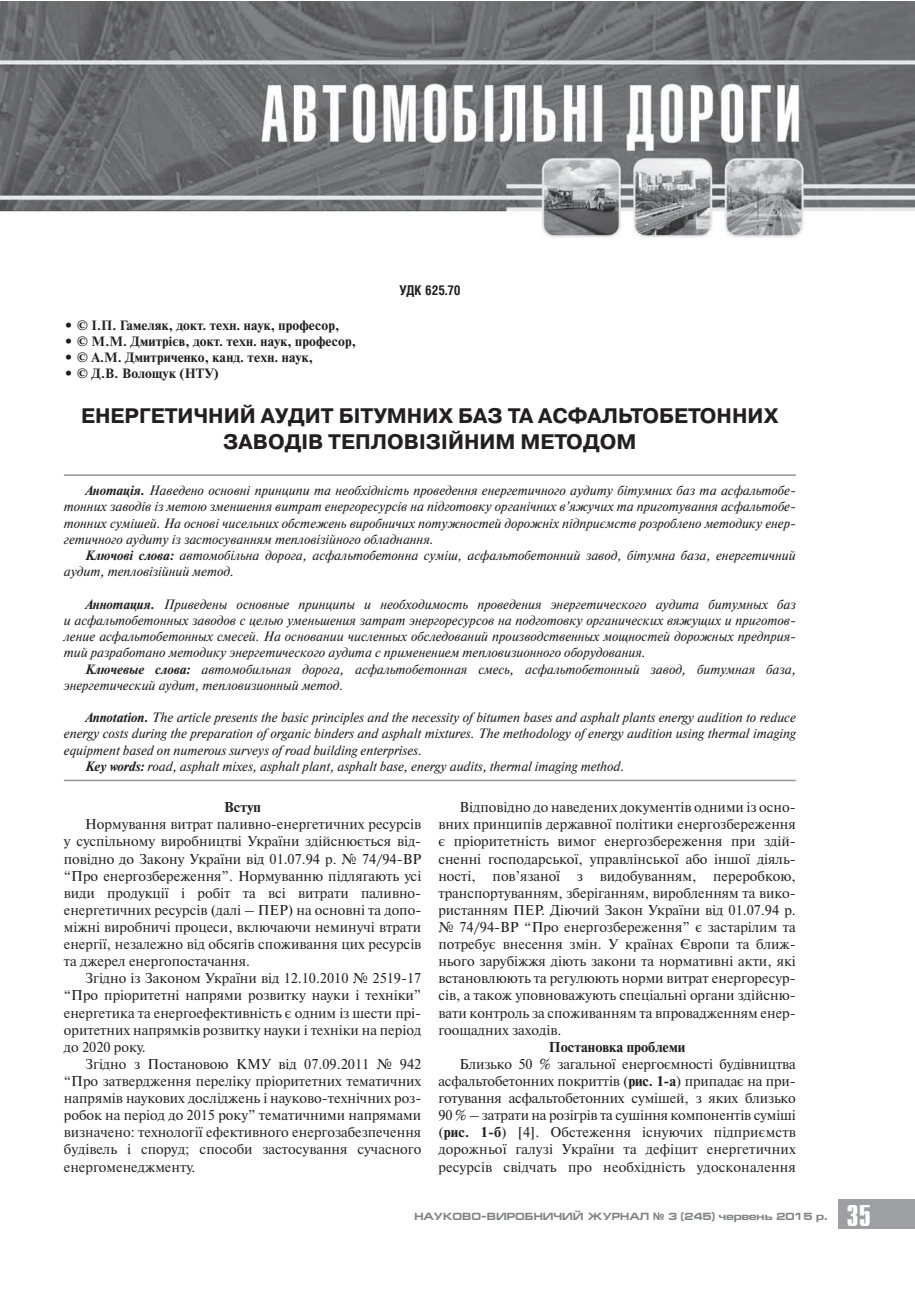
<style>
.page{position:relative;width:915px;height:1302px;background:#fff}
.page>*{position:absolute;margin:0;border:0;box-sizing:border-box;transform-origin:0 0}
.t1{font:700 30px "Compact C";color:#fff}
.t2{font:700 21px "Pragmatica C";color:#231f20}
.t3{font:14.25px/17.1px "Newton C";color:#231f20;text-align:justify}
.t4{font:700 14.25px "Newton C";color:#231f20}
.t5{font:italic 13.5px/16.2px "Newton C";color:#231f20;text-align:justify}
.t6{font:700 13.5px "Newton C";letter-spacing:.01em;color:#231f20}
.t7{font:700 13.5px "Helios Cond";color:#231f20}
.t8{font:700 10.5px "Europe Ext";color:#808285}
.s1{font-weight:700}
.s2{font-family:"Arial"}
</style>
<div class="page">
<div style="left:838px;top:1198px;width:76px;height:30px;background:#9d9fa2"></div>
<img style="left:0;top:2px;width:914px;height:236px">
<hr style="left:64px;top:474px;width:731px;height:2px;background:#939598">
<hr style="left:64px;top:779px;width:731px;height:2px;background:#939598">
<p class="t6" style="left:64px;top:317px;width:277px">• © І.П. Гамеляк, докт. техн. наук, професор,</p>
<p class="t6" style="left:64px;top:333px;width:294px">• © М.М. Дмитрієв, докт. техн. наук, професор,</p>
<p class="t6" style="left:64px;top:350px;width:251px">• © А.М. Дмитриченко, канд. техн. наук,</p>
<p class="t6" style="left:64px;top:366px;width:156px">• © Д.В. Волощук (НТУ)</p>
<p class="t7" style="left:399px;top:282px;width:63px">УДК 625.70</p>
<h2 class="t2" style="left:81px;top:404px;width:29px">Енергети</h2>
<h2 class="t2" style="left:194px;top:404px;width:31px">чний</h2>
<h2 class="t2" style="left:261px;top:404px;width:16px">аудит</h2>
<h2 class="t2" style="left:338px;top:404px;width:15px">бітумни</h2>
<h2 class="t2" style="left:438px;top:404px;width:35px">х баз</h2>
<h2 class="t2" style="left:507px;top:404px;width:47px">та асфальтобетонни</h2>
<h2 class="t2" style="left:763px;top:404px;width:16px">х</h2>
<h2 class="t2" style="left:223px;top:429px;width:16px">заводів</h2>
<h2 class="t2" style="left:328px;top:429px;width:16px">тепловізійним</h2>
<h2 class="t2" style="left:520px;top:429px;width:18px">методом</h2>
<p class="t5" style="left:64px;top:482px;width:733px;text-indent:21px"><span class="s1">Анотація.</span> Наведено основні принципи та необхідність проведення енергетичного аудиту бітумних баз та асфальтобе‑ тонних заводів із метою зменшення витрат енергоресурсів на підготовку органічних в’яжучих та приготування асфальтобе‑ тонних сумішей. На основі чисельних обстежень виробничих потужностей дорожніх підприємств розроблено методику енер‑ гетичного аудиту із застосуванням тепловізійного обладнання.</p>
<p class="t5" style="left:64px;top:547px;width:733px;text-indent:21px"><span class="s1">Ключові слова:</span> автомобільна дорога, асфальтобетонна суміш, асфальтобетонний завод, бітумна база, енергетичний аудит, тепловізійний метод.</p>
<p class="t5" style="left:64px;top:596px;width:733px;text-indent:21px"><span class="s1">Аннотация.</span> Приведены основные принципы и необходимость проведения энергетического аудита битумных баз и асфальтобетонных заводов с целью уменьшения затрат энергоресурсов на подготовку органических вяжущих и приготов‑ ление асфальтобетонных смесей. На основании численных обследований производственных мощностей дорожных предприя‑ тий разработано методику энергетического аудита с применением тепловизионного оборудования.</p>
<p class="t5" style="left:64px;top:660px;width:733px;text-indent:21px"><span class="s1">Ключевые слова:</span> автомобильная дорога, асфальтобетонная смесь, асфальтобетонный завод, битумная база, энергетический аудит, тепловизионный метод.</p>
<p class="t5" style="left:85px;top:709px;width:712px"><span class="s1">Annotation.</span> The article presents the basic principles and the necessity of bitumen bases and asphalt plants energy audition to reduce</p>
<p class="t5" style="left:64px;top:725px;width:733px">energy costs during the preparation of organic binders and asphalt mixtures. The methodology of energy audition using thermal imaging</p>
<p class="t5" style="left:64px;top:741px;width:359px">equipment based on numerous surveys of road building enterprises.</p>
<p class="t5" style="left:85px;top:758px;width:540px"><span class="s1">Key words:</span> road, asphalt mixes, asphalt plant, asphalt base, energy audits, thermal imaging method.</p>
<p class="t4" style="left:224px;top:799px;width:38px">Вступ</p>
<p class="t3" style="left:64px;top:815px;width:359px;text-indent:21px">Нормування витрат паливно-енергетичних ресурсів у суспільному виробництві України здійснюється від&shy;повідно до Закону України від 01.07.94 р. № 74/94-ВР “Про енергозбереження”. Нормуванню підлягають усі види продукції і робіт та всі витрати паливно&shy;енергетичних ресурсів (далі – ПЕР) на основні та допо&shy;міжні виробничі процеси, включаючи неминучі втрати енергії, незалежно від обсягів споживання цих ресурсів та джерел енергопостачання.</p>
<p class="t3" style="left:64px;top:969px;width:359px;text-indent:21px">Згідно із Законом України від 12.10.2010 № 2519-17 “Про пріоритетні напрями розвитку науки і техніки” енергетика та енергоефективність є одним із шести прі&shy;оритетних напрямків розвитку науки і техніки на період до 2020 року.</p>
<p class="t3" style="left:64px;top:1055px;width:359px;text-indent:21px">Згідно з Постановою КМУ від 07.09.2011 № 942 “Про затвердження переліку пріоритетних тематичних напрямів наукових досліджень і науково-технічних роз&shy;робок на період до 2015 року” тематичними напрямами визначено: технології ефективного енергозабезпечення будівель і споруд; способи застосування сучасного енергоменеджменту.</p>
<p class="t3" style="left:438px;top:798px;width:359px;text-align:left;text-indent:21px">Відповідно до наведених документів одними із осно&shy;вних принципів державної політики енергозбереження є пріоритетність вимог енергозбереження при здій&shy;сненні господарської, управлінської або іншої діяль&shy;ності, пов’язаної з видобуванням, переробкою, транспортуванням, зберіганням, виробленням та вико&shy;ристанням ПЕР. Діючий Закон України від 01.07.94 р. № 74/94-ВР “Про енергозбереження” є застарілим та потребує внесення змін. У країнах Європи та ближ&shy;нього зарубіжжя діють закони та нормативні акти, які встановлюють та регулюють норми витрат енергоресур&shy;сів, а також уповноважують спеціальні органи здійсню&shy;вати контроль за споживанням та впровадженням енер&shy;гоощадних заходів.</p>
<p class="t4" style="left:548px;top:1038px;width:138px">Постановка проблеми</p>
<p class="t3" style="left:438px;top:1055px;width:359px;text-indent:21px">Близько 50 % загальної енергоємності будівництва асфальтобетонних покриттів (<span class="s1">рис. 1-а</span>) припадає на при&shy;готування асфальтобетонних сумішей, з яких близько 90 % – затрати на розігрів та сушіння компонентів суміші (<span class="s1">рис. 1-б</span>) [4]. Обстеження існуючих підприємств дорожньої галузі України та дефіцит енергетичних ресурсів свідчать про необхідність удосконалення</p>
<p class="t8" style="left:414px;top:1210px;width:415px">НАУКОВО-ВИРОБНИЧИЙ ЖУРНАЛ <span class="s2">№</span> 3 (245) червень 2015 р.</p>
<h1 class="t1" style="left:846px;top:1200px;width:26px">35</h1>
</div>
